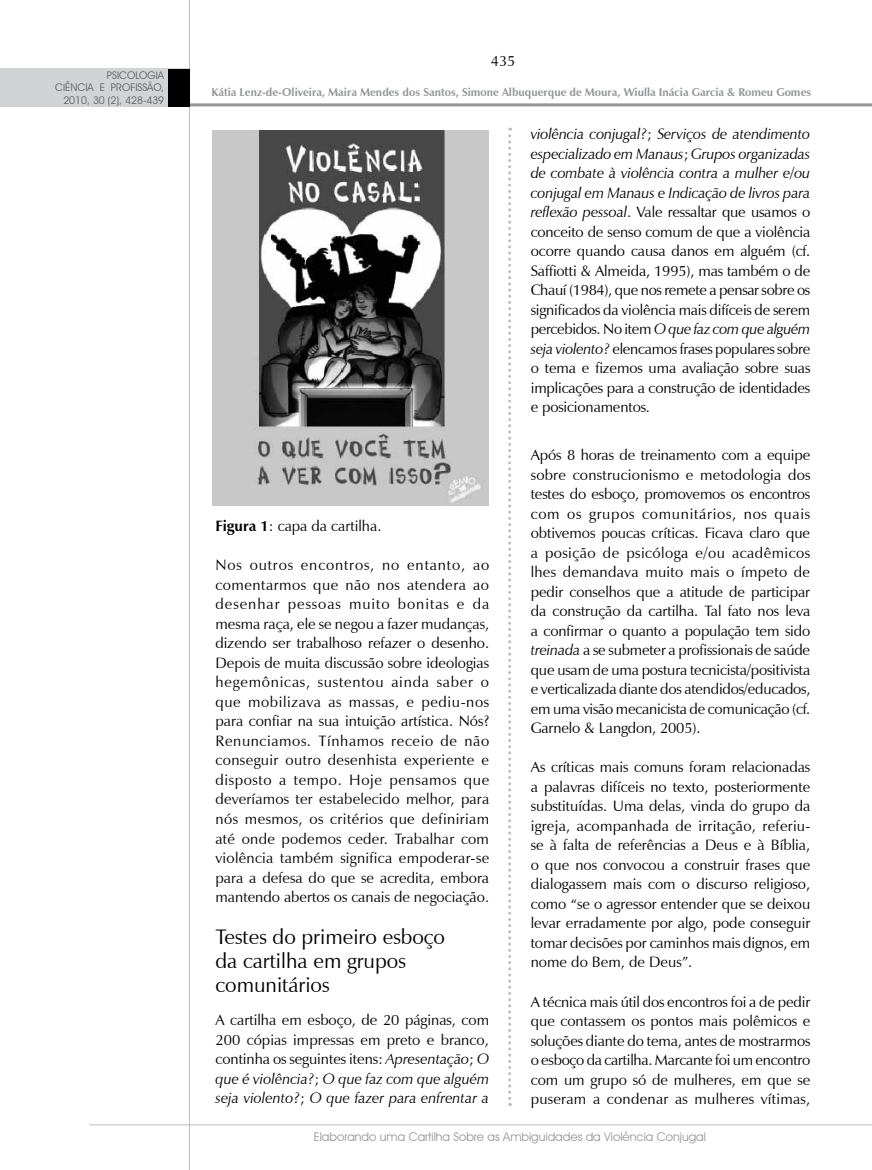
<style>
.page{position:relative;width:872px;height:1170px;background:#fff}
.page>*{position:absolute;margin:0;border:0;box-sizing:border-box;transform-origin:0 0}
.t1{font:21px/24px "Zapf Humanist 601 BT";color:#000}
.t2{font:15px/19.5px "Zapf Humanist 601 BT";letter-spacing:-.005em;color:#000;text-align:justify}
.t3{font:12px "Avant Garde IT Cby BT";color:#939598}
.t4{font:700 11.25px "Zapf Humanist 601 BT";color:#939598}
.t5{font:10.5px/12.6px "Avant Garde IT Cby BT";color:#58595b;text-align:right}
.s1{font-style:italic}
.s2{font-weight:700}
</style>
<div class="page">
<svg style="left:508px;top:128px;width:3px;height:977px"></svg>
<hr style="left:189px;top:0;width:1px;height:1169px;background:#bcbec0">
<hr style="left:56px;top:103px;width:816px;height:3px;background:#939598">
<div style="left:0;top:68px;width:189px;height:39px;background:#d1d3d4"></div>
<div style="left:168px;top:69px;width:21px;height:37px;background:#000"></div>
<hr style="left:89px;top:1124px;width:783px;height:1px;background:#bcbec0">
<img style="left:213px;top:130px;width:276px;height:375px">
<p class="t5" style="left:55px;top:69px;width:110px">PSICOLOGIA<br>CIÊNCIA E PROFISSÃO,<br>2010, 30 (2), 428-439</p>
<p class="t2" style="left:491px;top:51px;width:26px">435</p>
<p class="t4" style="left:212px;top:85px;width:601px">Kátia Lenz-de-Oliveira, Maira Mendes dos Santos, Simone Albuquerque de Moura, Wiulla Inácia Garcia &amp; Romeu Gomes</p>
<p class="t2" style="left:531px;top:124px;width:281px"><span class="s1">violência conjugal?</span>; <span class="s1">Serviços de atendimento especializado em Manaus</span>; <span class="s1">Grupos organizadas de combate à violência contra a mulher e/ou conjugal em Manaus e Indicação de livros para reflexão pessoal</span>. Vale ressaltar que usamos o conceito de senso comum de que a violência ocorre quando causa danos em alguém (cf.<br>Saffiotti &amp; Almeida, 1995), mas também o de Chauí (1984), que nos remete a pensar sobre os significados da violência mais difíceis de serem percebidos. No item <span class="s1">O que faz com que alguém seja violento?</span> elencamos frases populares sobre o tema e fizemos uma avaliação sobre suas implicações para a construção de identidades e posicionamentos.</p>
<p class="t2" style="left:531px;top:445px;width:281px">Após 8 horas de treinamento com a equipe sobre construcionismo e metodologia dos testes do esboço, promovemos os encontros com os grupos comunitários, nos quais obtivemos poucas críticas. Ficava claro que a posição de psicóloga e/ou acadêmicos lhes demandava muito mais o ímpeto de pedir conselhos que a atitude de participar da construção da cartilha. Tal fato nos leva a confirmar o quanto a população tem sido <span class="s1">treinada</span> a se submeter a profissionais de saúde que usam de uma postura tecnicista/positivista e verticalizada diante dos atendidos/educados, em uma visão mecanicista de comunicação (cf.<br>Garnelo &amp; Langdon, 2005).</p>
<p class="t2" style="left:531px;top:757px;width:281px">As críticas mais comuns foram relacionadas a palavras difíceis no texto, posteriormente substituídas. Uma delas, vinda do grupo da igreja, acompanhada de irritação, referiu&shy;se à falta de referências a Deus e à Bíblia, o que nos convocou a construir frases que dialogassem mais com o discurso religioso, como “se o agressor entender que se deixou levar erradamente por algo, pode conseguir tomar decisões por caminhos mais dignos, em nome do Bem, de Deus”.</p>
<p class="t2" style="left:531px;top:991px;width:281px">A técnica mais útil dos encontros foi a de pedir que contassem os pontos mais polêmicos e soluções diante do tema, antes de mostrarmos o esboço da cartilha. Marcante foi um encontro com um grupo só de mulheres, em que se puseram a condenar as mulheres vítimas,</p>
<p class="t3" style="left:314px;top:1129px;width:394px">Elaborando uma Cartilha Sobre as Ambiguidades da Violência Conjugal</p>
<p class="t2" style="left:215px;top:516px;width:167px"><span class="s2">Figura 1</span>: capa da cartilha.</p>
<p class="t2" style="left:215px;top:555px;width:275px">Nos outros encontros, no entanto, ao comentarmos que não nos atendera ao desenhar pessoas muito bonitas e da mesma raça, ele se negou a fazer mudanças, dizendo ser trabalhoso refazer o desenho.<br>Depois de muita discussão sobre ideologias hegemônicas, sustentou ainda saber o que mobilizava as massas, e pediu-nos para confiar na sua intuição artística. Nós?<br>Renunciamos. Tínhamos receio de não conseguir outro desenhista experiente e disposto a tempo. Hoje pensamos que deveríamos ter estabelecido melhor, para nós mesmos, os critérios que definiriam até onde podemos ceder. Trabalhar com violência também significa empoderar-se para a defesa do que se acredita, embora mantendo abertos os canais de negociação.</p>
<h1 class="t1" style="left:215px;top:924px;width:231px">Testes do primeiro esboço da cartilha em grupos comunitários</h1>
<p class="t2" style="left:215px;top:1010px;width:275px">A cartilha em esboço, de 20 páginas, com 200 cópias impressas em preto e branco, continha os seguintes itens: <span class="s1">Apresentação</span>; <span class="s1">O que é violência?</span>; <span class="s1">O que faz com que alguém seja violento?</span>; <span class="s1">O que fazer para enfrentar a</span></p>
</div>
